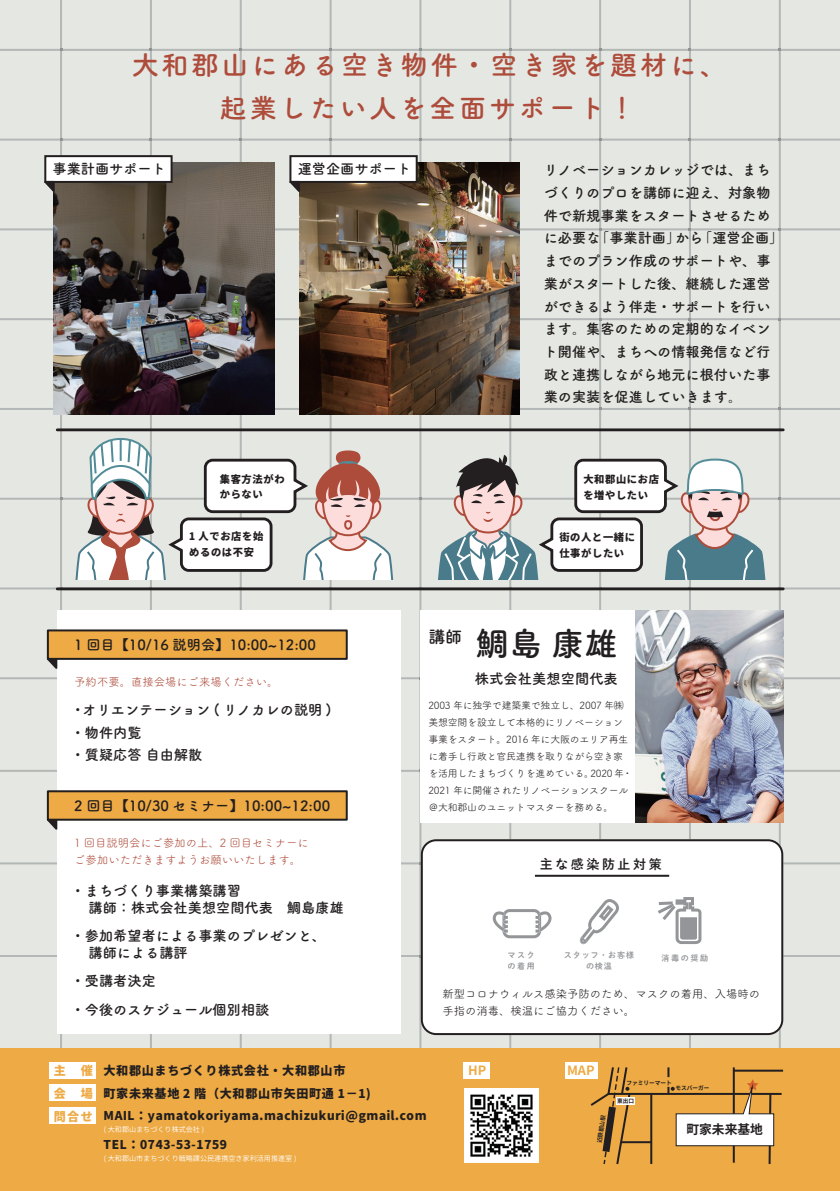
<style>
.page{position:relative;width:840px;height:1191px;background:#fff}
.page>*{position:absolute;margin:0;border:0;box-sizing:border-box;transform-origin:0 0}
.t1{font:33px "Tsuku A Rd Gothic Std B";color:#231f20}
.t2{font:700 27.2px/42.6px "Tsuku A Rd Gothic";letter-spacing:.1em;color:#ae4c3b;text-align:center}
.t3{font:14.2px/22.6px "Tsuku A Rd Gothic Std B";color:#231f20}
.t4{font:13px "DNP Shuei M Go Std B";letter-spacing:.2em;color:#231f20}
.t5{font:12.8px/22.6px "MOBO";color:#231f20}
.t6{font:12.8px/22.6px "MOBO";color:#ea4;text-align:justify}
.t7{font:700 12.8px "Source Han Sans JP";color:#231f20}
.t8{font:700 12.8px "Source Han Sans JP";color:#ea4}
.t9{font:11.4px/17px "Tsuku A Rd Gothic Std R";color:#ae4c3b}
.t10{font:11.4px/17px "Tsuku A Rd Gothic Std R";color:#231f20}
.t11{font:10.8px/15.8px "MOBO";color:#231f20}
.t12{font:10px/17px "Tsuku A Rd Gothic Std R";letter-spacing:-.02em;color:#231f20}
.t13{font:8px/10.2px "DNP Shuei M Go Std B";letter-spacing:.2em;color:#939598}
.t14{font:8px/10.2px "DNP Shuei M Go Std B";letter-spacing:.1em;color:#939598;text-align:center}
.t15{font:7px "Source Han Sans JP";color:#fff}
.t16{font:700 5.6px "Source Han Sans JP";color:#231f20}
</style>
<div class="page">
<div style="left:0;top:0;width:839px;height:1191px;background:#e5e7e2"></div>
<hr style="left:60px;top:0;width:2px;height:49px;background:#b3b7b5">
<hr style="left:60px;top:51px;width:2px;height:88px;background:#b3b7b5">
<hr style="left:60px;top:141px;width:2px;height:87px;background:#b3b7b5">
<hr style="left:60px;top:410px;width:2px;height:88px;background:#b3b7b5">
<hr style="left:60px;top:500px;width:2px;height:87px;background:#b3b7b5">
<hr style="left:60px;top:589px;width:2px;height:88px;background:#b3b7b5">
<hr style="left:60px;top:957px;width:2px;height:183px;background:#b3b7b5">
<hr style="left:150px;top:0;width:2px;height:49px;background:#b3b7b5">
<hr style="left:150px;top:51px;width:2px;height:88px;background:#b3b7b5">
<hr style="left:150px;top:141px;width:2px;height:87px;background:#b3b7b5">
<hr style="left:150px;top:410px;width:2px;height:88px;background:#b3b7b5">
<hr style="left:150px;top:500px;width:2px;height:87px;background:#b3b7b5">
<hr style="left:150px;top:589px;width:2px;height:88px;background:#b3b7b5">
<hr style="left:150px;top:957px;width:2px;height:183px;background:#b3b7b5">
<hr style="left:239px;top:0;width:2px;height:49px;background:#b3b7b5">
<hr style="left:239px;top:51px;width:2px;height:88px;background:#b3b7b5">
<hr style="left:239px;top:141px;width:2px;height:87px;background:#b3b7b5">
<hr style="left:239px;top:410px;width:2px;height:88px;background:#b3b7b5">
<hr style="left:239px;top:500px;width:2px;height:87px;background:#b3b7b5">
<hr style="left:239px;top:589px;width:2px;height:88px;background:#b3b7b5">
<hr style="left:239px;top:957px;width:2px;height:183px;background:#b3b7b5">
<hr style="left:329px;top:0;width:2px;height:49px;background:#b3b7b5">
<hr style="left:329px;top:51px;width:2px;height:88px;background:#b3b7b5">
<hr style="left:329px;top:141px;width:2px;height:87px;background:#b3b7b5">
<hr style="left:329px;top:410px;width:2px;height:88px;background:#b3b7b5">
<hr style="left:329px;top:500px;width:2px;height:87px;background:#b3b7b5">
<hr style="left:329px;top:589px;width:2px;height:88px;background:#b3b7b5">
<hr style="left:329px;top:957px;width:2px;height:183px;background:#b3b7b5">
<hr style="left:780px;top:49px;width:59px;height:2px;background:#b3b7b5">
<hr style="left:421px;top:49px;width:88px;height:2px;background:#b3b7b5">
<hr style="left:331px;top:49px;width:88px;height:2px;background:#b3b7b5">
<hr style="left:241px;top:49px;width:88px;height:2px;background:#b3b7b5">
<hr style="left:152px;top:49px;width:87px;height:2px;background:#b3b7b5">
<hr style="left:62px;top:49px;width:88px;height:2px;background:#b3b7b5">
<hr style="left:0;top:49px;width:60px;height:2px;background:#b3b7b5">
<hr style="left:780px;top:139px;width:59px;height:2px;background:#b3b7b5">
<hr style="left:421px;top:139px;width:88px;height:2px;background:#b3b7b5">
<hr style="left:331px;top:139px;width:88px;height:2px;background:#b3b7b5">
<hr style="left:241px;top:139px;width:88px;height:2px;background:#b3b7b5">
<hr style="left:152px;top:139px;width:87px;height:2px;background:#b3b7b5">
<hr style="left:62px;top:139px;width:88px;height:2px;background:#b3b7b5">
<hr style="left:0;top:139px;width:60px;height:2px;background:#b3b7b5">
<hr style="left:780px;top:228px;width:59px;height:2px;background:#b3b7b5">
<hr style="left:241px;top:228px;width:88px;height:2px;background:#b3b7b5">
<hr style="left:0;top:228px;width:60px;height:2px;background:#b3b7b5">
<hr style="left:780px;top:318px;width:59px;height:2px;background:#b3b7b5">
<hr style="left:241px;top:318px;width:88px;height:2px;background:#b3b7b5">
<hr style="left:0;top:318px;width:60px;height:2px;background:#b3b7b5">
<hr style="left:780px;top:408px;width:59px;height:2px;background:#b3b7b5">
<hr style="left:241px;top:408px;width:88px;height:2px;background:#b3b7b5">
<hr style="left:0;top:408px;width:60px;height:2px;background:#b3b7b5">
<hr style="left:780px;top:498px;width:59px;height:2px;background:#b3b7b5">
<hr style="left:421px;top:498px;width:88px;height:2px;background:#b3b7b5">
<hr style="left:331px;top:498px;width:88px;height:2px;background:#b3b7b5">
<hr style="left:62px;top:498px;width:88px;height:2px;background:#b3b7b5">
<hr style="left:0;top:498px;width:60px;height:2px;background:#b3b7b5">
<hr style="left:780px;top:587px;width:59px;height:2px;background:#b3b7b5">
<hr style="left:0;top:587px;width:60px;height:2px;background:#b3b7b5">
<hr style="left:780px;top:677px;width:59px;height:2px;background:#b3b7b5">
<hr style="left:331px;top:677px;width:88px;height:2px;background:#b3b7b5">
<hr style="left:0;top:677px;width:60px;height:2px;background:#b3b7b5">
<hr style="left:780px;top:770px;width:59px;height:2px;background:#b3b7b5">
<hr style="left:331px;top:770px;width:88px;height:2px;background:#b3b7b5">
<hr style="left:0;top:770px;width:60px;height:2px;background:#b3b7b5">
<hr style="left:782px;top:862px;width:57px;height:2px;background:#b3b7b5">
<hr style="left:331px;top:862px;width:88px;height:2px;background:#b3b7b5">
<hr style="left:0;top:862px;width:60px;height:2px;background:#b3b7b5">
<hr style="left:782px;top:955px;width:57px;height:2px;background:#b3b7b5">
<hr style="left:331px;top:955px;width:88px;height:2px;background:#b3b7b5">
<hr style="left:0;top:955px;width:60px;height:2px;background:#b3b7b5">
<svg style="left:419px;top:0;width:2px;height:1048px"></svg>
<div style="left:0;top:1048px;width:839px;height:143px;background:#ea4"></div>
<div style="left:57px;top:610px;width:343px;height:423px;background:#fff"></div>
<div style="left:420px;top:610px;width:362px;height:212px;background:#fff"></div>
<svg style="left:46px;top:817px;width:12px;height:13px"></svg>
<div style="left:47px;top:790px;width:300px;height:30px;background:#ea4;border:2px solid #231f20"></div>
<img style="left:54px;top:163px;width:220px;height:252px">
<img style="left:299px;top:162px;width:136px;height:253px">
<svg style="left:45px;top:656px;width:13px;height:22px"></svg>
<div style="left:44px;top:155px;width:128px;height:28px;background:#fff;border:2px solid #231f20"></div>
<div style="left:289px;top:155px;width:128px;height:28px;background:#fff;border:2px solid #231f20"></div>
<svg style="left:44px;top:179px;width:12px;height:17px"></svg>
<svg style="left:289px;top:179px;width:12px;height:17px"></svg>
<div style="left:47px;top:629px;width:300px;height:31px;background:#ea4;border:2px solid #231f20"></div>
<div style="left:50px;top:1062px;width:46px;height:16px;background:#fff"></div>
<div style="left:50px;top:1084px;width:46px;height:17px;background:#fff"></div>
<div style="left:50px;top:1107px;width:46px;height:16px;background:#fff"></div>
<svg style="left:72px;top:437px;width:322px;height:142px"></svg>
<div style="left:344px;top:520px;width:8px;height:10px;border:2px solid #ae4c3b;border-radius:50%"></div>
<svg style="left:420px;top:839px;width:15px;height:196px;background:#dadada"></svg>
<hr style="left:57px;top:428px;width:725px;height:3px;background:#231f20">
<hr style="left:57px;top:587px;width:725px;height:3px;background:#231f20">
<svg style="left:435px;top:0;width:348px;height:1164px"></svg>
<h2 class="t2" style="left:132px;top:42px;width:596px">大和郡山にある空き物件・空き家を題材に、起業したい人を全面サポート！</h2>
<p class="t3" style="left:52px;top:157px;width:115px">事業計画サポート</p>
<p class="t3" style="left:297px;top:157px;width:115px">運営企画サポート</p>
<p class="t3" style="left:543px;top:158px;width:241px">リノベーションカレッジでは、まちづくりのプロを講師に迎え、対象物件で新規事業をスタートさせるために必要な「事業計画」から「運営企画」までのプラン作成のサポートや、事業がスタートした後、継続した運営ができるよう伴走・サポートを行います。集客のための定期的なイベント開催や、まちへの情報発信など行政と連携しながら地元に根付いた事業の実装を促進していきます。</p>
<p class="t11" style="left:219px;top:471px;width:67px">集客方法がわからない</p>
<p class="t11" style="left:582px;top:472px;width:78px">大和郡山にお店を増やしたい</p>
<p class="t11" style="left:189px;top:528px;width:76px">1 人でお店を始めるのは不安</p>
<p class="t11" style="left:558px;top:530px;width:78px">街の人と一緒に仕事がしたい</p>
<p class="t3" style="left:74px;top:632px;width:243px">1 回目【10/16 説明会】10:00~12:00</p>
<p class="t9" style="left:74px;top:672px;width:206px">予約不要。直接会場にご来場ください。</p>
<p class="t3" style="left:71px;top:697px;width:262px">・オリエンテーション ( リノカレの説明 )・物件内覧<br>・質疑応答 自由解散</p>
<p class="t3" style="left:74px;top:793px;width:257px">2 回目【10/30 セミナー】10:00~12:00</p>
<p class="t9" style="left:74px;top:833px;width:236px">1 回目説明会にご参加の上、2 回目セミナーにご参加いただきますようお願いいたします。</p>
<p class="t3" style="left:71px;top:880px;width:274px;line-height:17px">・まちづくり事業構築講習<br>　講師：株式会社美想空間代表　鯛島康雄</p>
<p class="t3" style="left:71px;top:926px;width:257px;line-height:17px">・参加希望者による事業のプレゼンと、　講師による講評</p>
<p class="t3" style="left:71px;top:965px;width:200px;line-height:28.4px">・受講者決定<br>・今後のスケジュール個別相談</p>
<h1 class="t1" style="left:428px;top:618px;width:191px"><sup>講師</sup> 鯛島 康雄</h1>
<p class="t3" style="left:474px;top:666px;width:144px">株式会社美想空間代表</p>
<p class="t12" style="left:428px;top:696px;width:206px">2003 年に独学で建築業で独立し、2007 年㈱美想空間を設立して本格的にリノベーション事業をスタート。2016 年に大阪のエリア再生に着手し行政と官民連携を取りながら空き家を活用したまちづくりを進めている。2020年・<br>2021 年に開催されたリノベーションスクール＠大和郡山のユニットマスターを務める。</p>
<p class="t4" style="left:539px;top:854px;width:123px">主な感染防止対策</p>
<p class="t13" style="left:507px;top:949px;width:29px">マスクの着用</p>
<p class="t14" style="left:563px;top:949px;width:72px">スタッフ・お客様の検温</p>
<p class="t13" style="left:661px;top:952px;width:48px">消毒の奨励</p>
<p class="t10" style="left:442px;top:984px;width:319px">新型コロナウィルス感染予防のため、マスクの着用、入場時の手指の消毒、検温にご協力ください。</p>
<p class="t6" style="left:54px;top:1059px;width:41px">主 催会 場問合せ</p>
<p class="t5" style="left:103px;top:1059px;width:325px">大和郡山まちづくり株式会社・大和郡山市<br>町家未来基地 2 階（大和郡山市矢田町通 1－1)<br>MAIL：yamatokoriyama.machizukuri@gmail.com</p>
<p class="t5" style="left:103px;top:1133px;width:126px">TEL：0743-53-1759</p>
<p class="t15" style="left:104px;top:1125px;width:102px">( 大和郡山まちづくり株式会社 )</p>
<p class="t15" style="left:104px;top:1154px;width:194px">( 大和郡山市まちづくり戦略課公民連携空き家利活用推進室 )</p>
<p class="t8" style="left:468px;top:1063px;width:20px">HP</p>
<p class="t8" style="left:566px;top:1063px;width:29px">MAP</p>
<p class="t16" style="left:626px;top:1079px;width:47px">ファミリーマート</p>
<p class="t16" style="left:675px;top:1085px;width:36px">モスバーガー</p>
<p class="t16" style="left:617px;top:1098px;width:19px">東出口</p>
<p class="t16" style="left:596px;top:1142px;width:30px;rotate:-82deg">近鉄郡山駅</p>
<p class="t7" style="left:686px;top:1122px;width:78px">町家未来基地</p>
</div>
